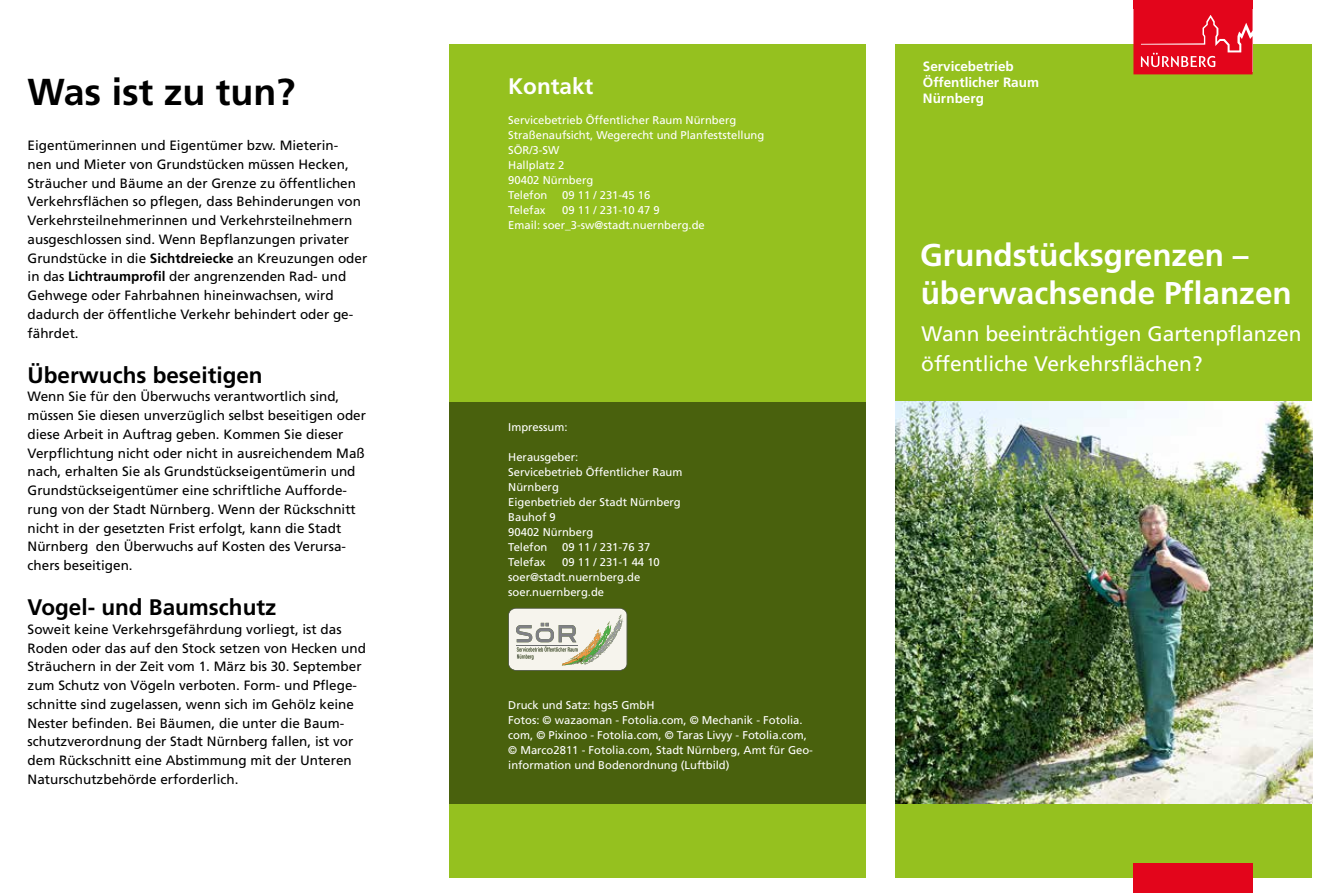
<style>
.page{position:relative;width:1327px;height:893px;background:#fff}
.page>*{position:absolute;margin:0;border:0;box-sizing:border-box;transform-origin:0 0}
.t1{font:700 37.5px "Frutiger";color:#000}
.t2{font:700 31.5px/37.5px "Frutiger";color:#fff}
.t3{font:700 22.5px "Frutiger";color:#000}
.t4{font:700 22.5px "Frutiger";color:#fff}
.t5{font:21px/30px "Frutiger";color:#fff}
.t6{font:13.5px/18.8px "Frutiger";color:#000}
.t7{font:700 13.5px/15.8px "Frutiger";color:#fff}
.t8{font:11.25px/15px "Frutiger";color:#fff}
.s1{font-weight:700}
</style>
<div class="page">
<div style="left:895px;top:45px;width:417px;height:833px;background:#95c11f"></div>
<img style="left:895px;top:402px;width:417px;height:402px">
<div style="left:449px;top:45px;width:416px;height:833px;background:#95c11f"></div>
<div style="left:449px;top:402px;width:416px;height:402px;background:#49610d"></div>
<svg style="left:508px;top:608px;width:119px;height:63px;background:#d6d7c9"></svg>
<div style="left:1133px;top:863px;width:119px;height:30px;background:#e3051b"></div>
<svg style="left:1133px;top:9px;width:119px;height:65px;background:#e51c2f"></svg>
<div style="left:1133px;top:0;width:119px;height:9px;background:#e3051b"></div>
<h1 class="t1" style="left:28px;top:70px;width:269px">Was ist zu tun?</h1>
<p class="t6" style="left:28px;top:136px;width:341px">Eigentümerinnen und Eigentümer bzw. Mieterin-<br>nen und Mieter von Grundstücken müssen Hecken, Sträucher und Bäume an der Grenze zu öffentlichen Verkehrsflächen so pflegen, dass Behinderungen von Verkehrsteilnehmerinnen und Verkehrsteilnehmern ausgeschlossen sind. Wenn Bepflanzungen privater Grundstücke in die <span class="s1">Sichtdreiecke</span> an Kreuzungen oder in das <span class="s1">Lichtraumprofil</span> der angrenzenden Rad- und Gehwege oder Fahrbahnen hineinwachsen, wird dadurch der öffentliche Verkehr behindert oder ge&shy;fährdet.</p>
<h3 class="t3" style="left:28px;top:361px;width:237px">Überwuchs beseitigen</h3>
<p class="t6" style="left:28px;top:387px;width:340px">Wenn Sie für den Überwuchs verantwortlich sind, müssen Sie diesen unverzüglich selbst beseitigen oder diese Arbeit in Auftrag geben. Kommen Sie dieser Verpflichtung nicht oder nicht in ausreichendem Maß nach, erhalten Sie als Grundstückseigentümerin und Grundstückseigentümer eine schriftliche Aufforde&shy;rung von der Stadt Nürnberg. Wenn der Rückschnitt nicht in der gesetzten Frist erfolgt, kann die Stadt Nürnberg den Überwuchs auf Kosten des Verursa&shy;chers beseitigen.</p>
<h3 class="t3" style="left:28px;top:594px;width:250px">Vogel- und Baumschutz</h3>
<p class="t6" style="left:28px;top:620px;width:340px">Soweit keine Verkehrsgefährdung vorliegt, ist das Roden oder das auf den Stock setzen von Hecken und Sträuchern in der Zeit vom 1. März bis 30. September zum Schutz von Vögeln verboten. Form- und Pflege&shy;schnitte sind zugelassen, wenn sich im Gehölz keine Nester befinden. Bei Bäumen, die unter die Baum&shy;schutzverordnung der Stadt Nürnberg fallen, ist vor dem Rückschnitt eine Abstimmung mit der Unteren Naturschutzbehörde erforderlich.</p>
<h3 class="t4" style="left:508px;top:73px;width:87px">Kontakt</h3>
<p class="t8" style="left:508px;top:112px;width:257px">Servicebetrieb Öffentlicher Raum Nürnberg<br>Straßenaufsicht, Wegerecht und Planfeststellung<br>SÖR/3-SW<br>Hallplatz 2<br>90402 Nürnberg<br>Telefon</p>
<p class="t8" style="left:562px;top:187px;width:90px">09 11 / 231-45 16</p>
<p class="t8" style="left:508px;top:202px;width:39px">Telefax</p>
<p class="t8" style="left:508px;top:202px;width:198px;text-indent:54px">09 11 / 231-10 47 9<br>Email: soer_3-sw@stadt.nuernberg.de</p>
<p class="t8" style="left:508px;top:420px;width:61px">Impressum:</p>
<p class="t8" style="left:508px;top:450px;width:176px">Herausgeber:<br>Servicebetrieb Öffentlicher Raum<br>Nürnberg<br>Eigenbetrieb der Stadt Nürnberg<br>Bauhof 9<br>90402 Nürnberg<br>Telefon</p>
<p class="t8" style="left:562px;top:540px;width:90px">09 11 / 231-76 37</p>
<p class="t8" style="left:508px;top:555px;width:39px">Telefax</p>
<p class="t8" style="left:508px;top:555px;width:153px;text-indent:54px">09 11 / 231-1 44 10 soer@stadt.nuernberg.de soer.nuernberg.de</p>
<p class="t8" style="left:508px;top:697px;width:306px">Druck und Satz: hgs5 GmbH<br>Fotos: © wazaoman - Fotolia.com, © Mechanik - Fotolia. com, © Pixinoo - Fotolia.com, © Taras Livyy - Fotolia.com, © Marco2811 - Fotolia.com, Stadt Nürnberg, Amt für Geo&shy;information und Bodenordnung (Luftbild)</p>
<p class="t7" style="left:923px;top:59px;width:118px">Servicebetrieb<br>Öffentlicher Raum<br>Nürnberg</p>
<h2 class="t2" style="left:920px;top:236px;width:373px">Grundstücksgrenzen – überwachsende Pflanzen</h2>
<h3 class="t5" style="left:921px;top:319px;width:382px">Wann beeinträchtigen Gartenpflanzen öffentliche Verkehrsflächen?</h3>
</div>
